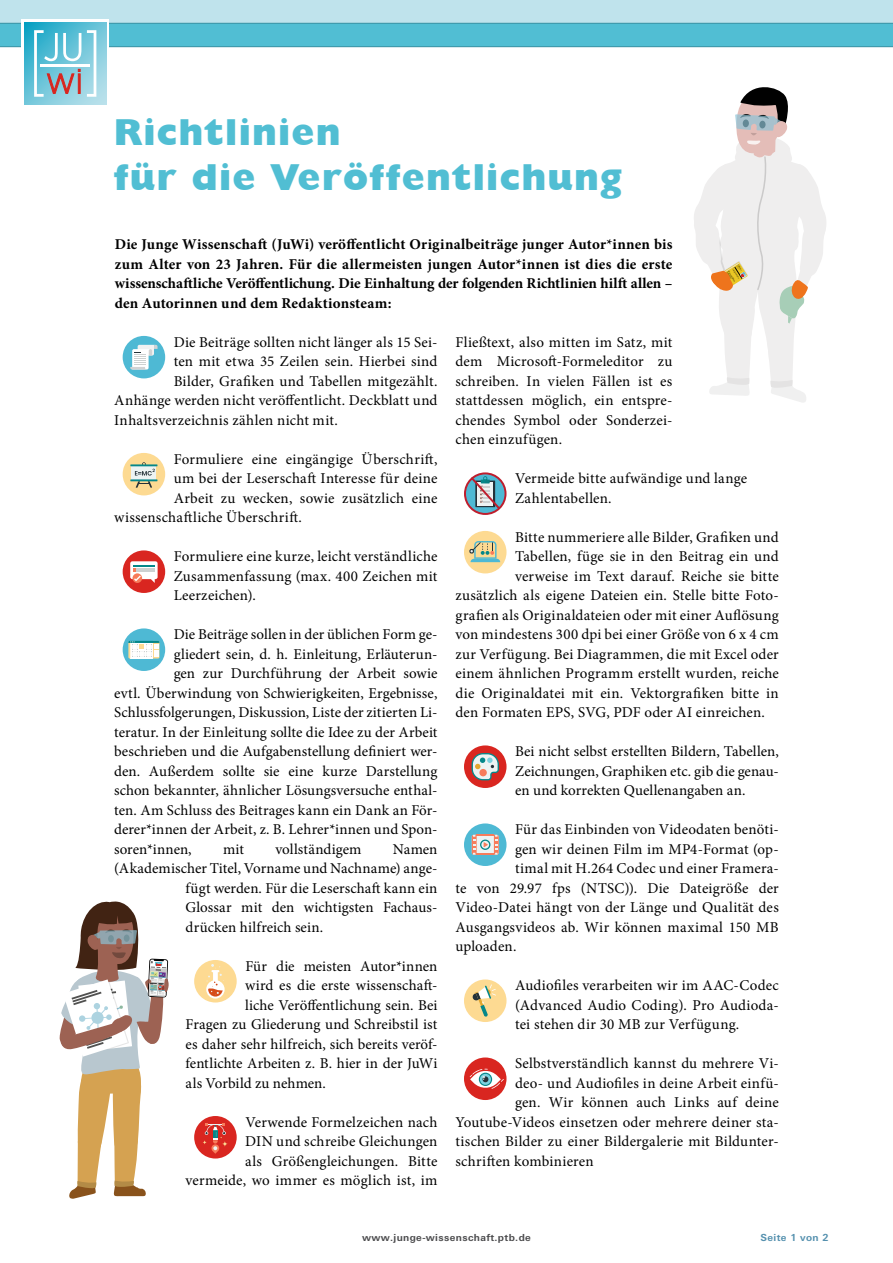
<style>
.page{position:relative;width:893px;height:1263px;background:#fff}
.page>*{position:absolute;margin:0;border:0;box-sizing:border-box;transform-origin:0 0}
.Juwi_Kapitel{font:800 37.5px/45px "Humanist 521 BT";letter-spacing:.05em;color:#51bed3}
.Juwi-Fließtext{font:15px/19.5px "Minion Pro";letter-spacing:.01em;color:#000;text-align:justify}
.Juwi-Fließtext-2{font:700 15px/19.5px "Minion Pro";letter-spacing:.01em;color:#000;text-align:justify}
.Seiten_doi{font:700 9.75px "Univers Next W1 G";letter-spacing:.04em;color:#4b4b4d}
.Seiten_doi-2{font:700 9.75px "Univers Next W1 G";letter-spacing:.04em;color:#5490ae}
</style>
<div class="page">
<div style="left:123px;top:453px;width:42px;height:42px;background:#fdda92;border-radius:50%"></div>
<svg style="left:132px;top:466px;width:24px;height:13px"></svg>
<hr style="left:130px;top:464px;width:27px;height:2px;background:#058789">
<hr style="left:130px;top:479px;width:27px;height:2px;background:#058789">
<svg style="left:135px;top:462px;width:20px;height:26px"></svg>
<div style="left:123px;top:550px;width:42px;height:43px;background:#d92620;border-radius:50%"></div>
<svg style="left:130px;top:561px;width:28px;height:22px"></svg>
<div style="left:123px;top:628px;width:42px;height:43px;background:#4eb9d4;border-radius:50%"></div>
<svg style="left:128px;top:641px;width:31px;height:17px"></svg>
<div style="left:194px;top:960px;width:43px;height:42px;background:#fdda92;border-radius:50%"></div>
<svg style="left:206px;top:964px;width:19px;height:34px"></svg>
<div style="left:194px;top:1116px;width:43px;height:42px;background:#d92620;border-radius:50%"></div>
<svg style="left:203px;top:1123px;width:25px;height:31px"></svg>
<svg style="left:465px;top:473px;width:40px;height:41px"></svg>
<div style="left:464px;top:472px;width:42px;height:43px;border:2px solid #be1e2d;border-radius:50%"></div>
<svg style="left:469px;top:475px;width:33px;height:37px"></svg>
<div style="left:464px;top:531px;width:42px;height:42px;background:#fdda92;border-radius:50%"></div>
<svg style="left:469px;top:541px;width:31px;height:21px"></svg>
<div style="left:464px;top:745px;width:42px;height:43px;background:#d92620;border-radius:50%"></div>
<svg style="left:472px;top:753px;width:27px;height:27px"></svg>
<div style="left:479px;top:769px;width:8px;height:7px;background:#f77c5b;border-radius:50%"></div>
<div style="left:464px;top:823px;width:42px;height:43px;background:#4eb9d4;border-radius:50%"></div>
<svg style="left:472px;top:835px;width:27px;height:20px"></svg>
<div style="left:464px;top:979px;width:42px;height:43px;background:#fdda92;border-radius:50%"></div>
<svg style="left:473px;top:984px;width:23px;height:33px"></svg>
<div style="left:464px;top:1057px;width:42px;height:43px;background:#d92620;border-radius:50%"></div>
<svg style="left:470px;top:1069px;width:34px;height:20px"></svg>
<svg style="left:60px;top:901px;width:109px;height:298px"></svg>
<div style="left:0;top:0;width:893px;height:26px;background:#bfe3ec"></div>
<div style="left:22px;top:20px;width:87px;height:87px;background:linear-gradient(to right,#009dc0,#75c8db)"></div>
<svg style="left:0;top:23px;width:893px;height:379px"></svg>
<div style="left:78px;top:74px;width:3px;height:20px;border:1px solid #d8251f"></div>
<p class="Juwi_Kapitel" style="left:114px;top:109px;width:509px">Richtlinien<br>für die Veröffentlichung</p>
<p class="Juwi-Fließtext-2" style="left:115px;top:234px;width:559px">Die Junge Wissenschaft (JuWi) veröffentlicht Originalbeiträge junger Autor*innen bis zum Alter von 23 Jahren. Für die allermeisten jungen Autor*innen ist dies die erste wissenschaftliche Veröffentlichung. Die Einhaltung der folgenden Richtlinien hilft allen – den Autorinnen und dem Redaktionsteam:</p>
<p class="Juwi-Fließtext" style="left:174px;top:332px;width:265px">Die Beiträge sollten nicht länger als 15 Sei-</p>
<p class="Juwi-Fließtext" style="left:174px;top:352px;width:265px">ten mit etwa 35 Zeilen sein. Hierbei sind</p>
<p class="Juwi-Fließtext" style="left:174px;top:371px;width:265px">Bilder, Grafiken und Tabellen mitgezählt.</p>
<p class="Juwi-Fließtext" style="left:114px;top:391px;width:325px">Anhänge werden nicht veröffentlicht. Deckblatt und</p>
<p class="Juwi-Fließtext" style="left:114px;top:410px;width:225px">Inhaltsverzeichnis zählen nicht mit.</p>
<p class="Juwi-Fließtext" style="left:174px;top:449px;width:265px">Formuliere eine eingängige Überschrift,</p>
<p class="Juwi-Fließtext" style="left:174px;top:469px;width:265px">um bei der Leserschaft Interesse für deine</p>
<p class="Juwi-Fließtext" style="left:174px;top:488px;width:265px">Arbeit zu wecken, sowie zusätzlich eine</p>
<p class="Juwi-Fließtext" style="left:114px;top:508px;width:189px">wissenschaftliche Überschrift.</p>
<p class="Juwi-Fließtext" style="left:174px;top:547px;width:265px">Formuliere eine kurze, leicht verständliche Zusammenfassung (max. 400 Zeichen mit Leerzeichen).</p>
<p class="Juwi-Fließtext" style="left:174px;top:625px;width:265px">Die Beiträge sollen in der üblichen Form ge-</p>
<p class="Juwi-Fließtext" style="left:174px;top:644px;width:265px">gliedert sein, d. h. Einleitung, Erläuterun-</p>
<p class="Juwi-Fließtext" style="left:174px;top:664px;width:265px">gen zur Durchführung der Arbeit sowie</p>
<p class="Juwi-Fließtext" style="left:114px;top:683px;width:325px">evtl. Überwindung von Schwierigkeiten, Ergebnisse,</p>
<p class="Juwi-Fließtext" style="left:114px;top:703px;width:325px">Schlussfolgerungen, Diskussion, Liste der zitierten Li-</p>
<p class="Juwi-Fließtext" style="left:114px;top:722px;width:325px">teratur. In der Einleitung sollte die Idee zu der Arbeit</p>
<p class="Juwi-Fließtext" style="left:114px;top:742px;width:325px">beschrieben und die Aufgabenstellung definiert wer-</p>
<p class="Juwi-Fließtext" style="left:114px;top:761px;width:325px">den. Außerdem sollte sie eine kurze Darstellung</p>
<p class="Juwi-Fließtext" style="left:114px;top:781px;width:325px">schon bekannter, ähnlicher Lösungsversuche enthal-</p>
<p class="Juwi-Fließtext" style="left:114px;top:800px;width:325px">ten. Am Schluss des Beitrages kann ein Dank an För-</p>
<p class="Juwi-Fließtext" style="left:114px;top:820px;width:325px">derer*innen der Arbeit, z. B. Lehrer*innen und Spon-</p>
<p class="Juwi-Fließtext" style="left:114px;top:839px;width:79px">soren*innen,</p>
<p class="Juwi-Fließtext" style="left:223px;top:839px;width:23px">mit</p>
<p class="Juwi-Fließtext" style="left:275px;top:839px;width:87px">vollständigem</p>
<p class="Juwi-Fließtext" style="left:393px;top:839px;width:46px">Namen</p>
<p class="Juwi-Fließtext" style="left:114px;top:859px;width:325px">(Akademischer Titel, Vorname und Nachname) ange-</p>
<p class="Juwi-Fließtext" style="left:186px;top:878px;width:253px">fügt werden. Für die Leserschaft kann ein</p>
<p class="Juwi-Fließtext" style="left:186px;top:898px;width:252px">Glossar mit den wichtigsten Fachaus-</p>
<p class="Juwi-Fließtext" style="left:186px;top:917px;width:139px">drücken hilfreich sein.</p>
<p class="Juwi-Fließtext" style="left:245px;top:956px;width:194px">Für die meisten Autor*innen</p>
<p class="Juwi-Fließtext" style="left:245px;top:976px;width:192px">wird es die erste wissenschaft-</p>
<p class="Juwi-Fließtext" style="left:245px;top:995px;width:194px">liche Veröffentlichung sein. Bei</p>
<p class="Juwi-Fließtext" style="left:186px;top:1015px;width:253px">Fragen zu Gliederung und Schreibstil ist</p>
<p class="Juwi-Fließtext" style="left:186px;top:1034px;width:253px">es daher sehr hilfreich, sich bereits veröf-</p>
<p class="Juwi-Fließtext" style="left:186px;top:1054px;width:253px">fentlichte Arbeiten z. B. hier in der JuWi</p>
<p class="Juwi-Fließtext" style="left:186px;top:1073px;width:142px">als Vorbild zu nehmen.</p>
<p class="Juwi-Fließtext" style="left:186px;top:1112px;width:253px;text-align:right">Verwende Formelzeichen nach<br>DIN und schreibe Gleichungen<br>als Größengleichungen. Bitte vermeide, wo immer es möglich ist, im</p>
<p class="Juwi-Fließtext" style="left:455px;top:332px;width:219px">Fließtext, also mitten im Satz, mit dem Microsoft-Formeleditor zu schreiben. In vielen Fällen ist es stattdessen möglich, ein entspre&shy;chendes Symbol oder Sonderzei&shy;chen einzufügen.</p>
<p class="Juwi-Fließtext" style="left:515px;top:469px;width:234px">Vermeide bitte aufwändige und lange<br>Zahlentabellen.</p>
<p class="Juwi-Fließtext" style="left:515px;top:527px;width:265px">Bitte nummeriere alle Bilder, Grafiken und</p>
<p class="Juwi-Fließtext" style="left:515px;top:547px;width:265px">Tabellen, füge sie in den Beitrag ein und</p>
<p class="Juwi-Fließtext" style="left:515px;top:566px;width:265px">verweise im Text darauf. Reiche sie bitte</p>
<p class="Juwi-Fließtext" style="left:455px;top:586px;width:325px">zusätzlich als eigene Dateien ein. Stelle bitte Foto-</p>
<p class="Juwi-Fließtext" style="left:455px;top:605px;width:325px">grafien als Originaldateien oder mit einer Auflösung</p>
<p class="Juwi-Fließtext" style="left:455px;top:625px;width:325px">von mindestens 300 dpi bei einer Größe von 6 x 4 cm</p>
<p class="Juwi-Fließtext" style="left:455px;top:644px;width:325px">zur Verfügung. Bei Diagrammen, die mit Excel oder</p>
<p class="Juwi-Fließtext" style="left:455px;top:664px;width:325px">einem ähnlichen Programm erstellt wurden, reiche</p>
<p class="Juwi-Fließtext" style="left:455px;top:683px;width:325px">die Originaldatei mit ein. Vektorgrafiken bitte in</p>
<p class="Juwi-Fließtext" style="left:455px;top:703px;width:311px">den Formaten EPS, SVG, PDF oder AI einreichen.</p>
<p class="Juwi-Fließtext" style="left:515px;top:742px;width:265px">Bei nicht selbst erstellten Bildern, Tabellen, Zeichnungen, Graphiken etc. gib die genau&shy;en und korrekten Quellenangaben an.</p>
<p class="Juwi-Fließtext" style="left:515px;top:820px;width:265px">Für das Einbinden von Videodaten benöti-</p>
<p class="Juwi-Fließtext" style="left:515px;top:839px;width:265px">gen wir deinen Film im MP4-Format (op-</p>
<p class="Juwi-Fließtext" style="left:515px;top:859px;width:265px">timal mit H.264 Codec und einer Framera-</p>
<p class="Juwi-Fließtext" style="left:455px;top:878px;width:325px">te von 29.97 fps (NTSC)). Die Dateigröße der</p>
<p class="Juwi-Fließtext" style="left:455px;top:898px;width:325px">Video-Datei hängt von der Länge und Qualität des</p>
<p class="Juwi-Fließtext" style="left:455px;top:917px;width:325px">Ausgangsvideos ab. Wir können maximal 150 MB</p>
<p class="Juwi-Fließtext" style="left:455px;top:937px;width:62px">uploaden.</p>
<p class="Juwi-Fließtext" style="left:515px;top:976px;width:265px">Audiofiles verarbeiten wir im AAC-Codec (Advanced Audio Coding). Pro Audioda&shy;tei stehen dir 30 MB zur Verfügung.</p>
<p class="Juwi-Fließtext" style="left:515px;top:1054px;width:265px">Selbstverständlich kannst du mehrere Vi-</p>
<p class="Juwi-Fließtext" style="left:515px;top:1073px;width:265px">deo- und Audiofiles in deine Arbeit einfü-</p>
<p class="Juwi-Fließtext" style="left:515px;top:1093px;width:265px">gen. Wir können auch Links auf deine</p>
<p class="Juwi-Fließtext" style="left:455px;top:1112px;width:325px">Youtube-Videos einsetzen oder mehrere deiner sta-</p>
<p class="Juwi-Fließtext" style="left:455px;top:1132px;width:325px">tischen Bilder zu einer Bildergalerie mit Bildunter-</p>
<p class="Juwi-Fließtext" style="left:455px;top:1151px;width:140px">schriften kombinieren</p>
<p class="Seiten_doi" style="left:362px;top:1232px;width:170px">www.junge-wissenschaft.ptb.de</p>
<p class="Seiten_doi-2" style="left:760px;top:1232px;width:70px">Seite 1 von 2</p>
</div>
